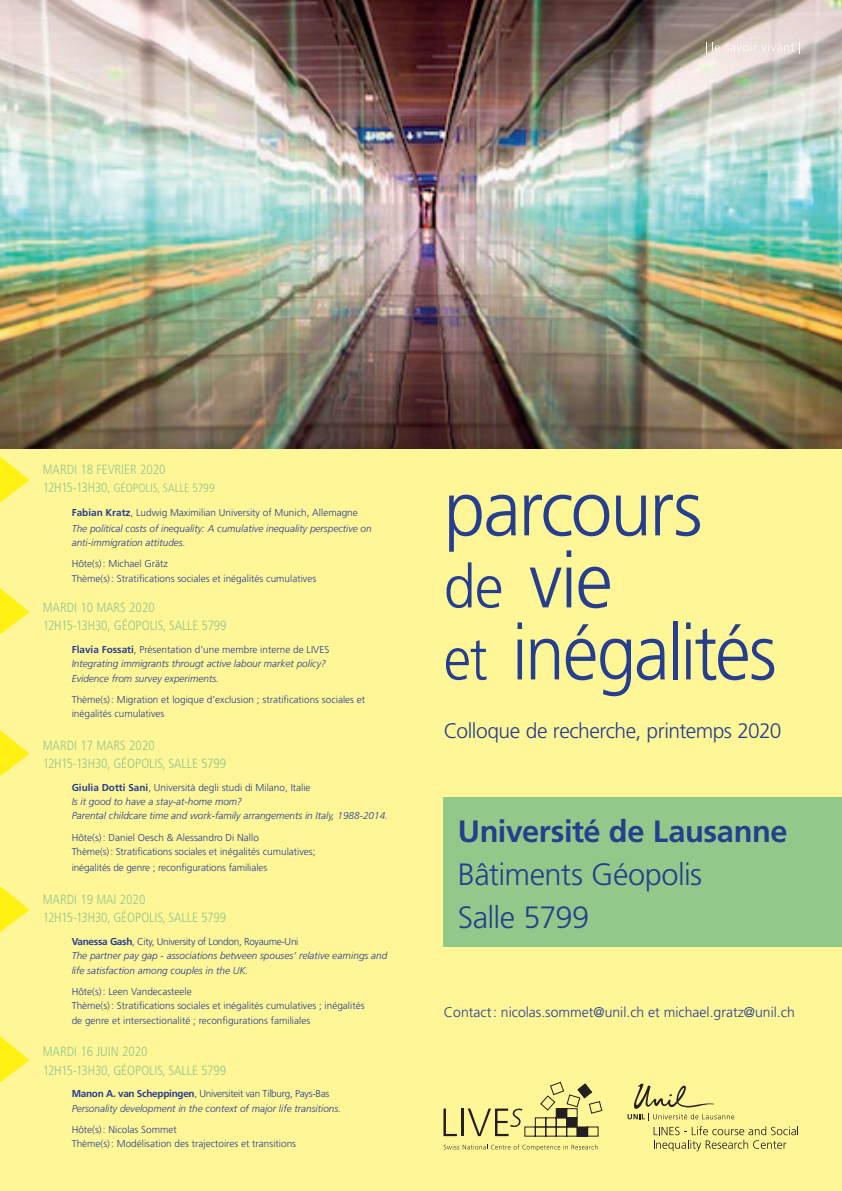
<style>
.page{position:relative;width:842px;height:1191px;background:#fff}
.page>*{position:absolute;margin:0;border:0;box-sizing:border-box;transform-origin:0 0}
.t1{font:300 78px/72px "Frutiger";letter-spacing:-.03em;color:#253f8e;scale:.96 1}
.t2{font:300 30.8px/43.5px "Frutiger LT Std";letter-spacing:-.02em;color:#253f8e}
.t3{font:700 30.8px "Frutiger LT Std";letter-spacing:-.015em;color:#253f8e}
.t4{font:300 21px "Frutiger LT Std";letter-spacing:-.025em;color:#253f8e}
.t5{font:300 14px "Frutiger LT Std";color:#253f8e}
.t6{font:300 condensed 13.3px/18.3px "Frutiger LT Std";color:#92c889}
.t7{font:300 condensed 12px "Frutiger LT Std";color:#92c889}
.t8{font:italic 300 10px/14.3px "Frutiger LT Std";color:#253f8e}
.t9{font:300 10px/14.3px "Frutiger LT Std";color:#253f8e}
.s1{font-size:13.3px}
.s2{font-weight:700;font-style:normal}
.s3{font-style:normal}
.s4{font-size:60px}
</style>
<div class="page">
<img style="left:0;top:0;width:842px;height:449px">
<div style="left:0;top:449px;width:842px;height:742px;background:#fff698"></div>
<svg style="left:706px;top:43px;width:94px;height:11px"></svg>
<div style="left:444px;top:797px;width:398px;height:149px;background:#92c889"></div>
<svg style="left:628px;top:1083px;width:170px;height:68px"></svg>
<svg style="left:0;top:456px;width:30px;height:46px"></svg>
<svg style="left:0;top:588px;width:30px;height:46px"></svg>
<svg style="left:0;top:730px;width:30px;height:46px"></svg>
<svg style="left:0;top:886px;width:30px;height:46px"></svg>
<svg style="left:443px;top:1108px;width:14px;height:28px"></svg>
<hr style="left:461px;top:1108px;width:3px;height:28px;background:#231f20">
<svg style="left:468px;top:1081px;width:134px;height:56px"></svg>
<svg style="left:444px;top:1144px;width:154px;height:6px"></svg>
<svg style="left:0;top:1036px;width:30px;height:46px"></svg>
<h3 class="t6" style="left:43px;top:460px;width:124px">MARDI 18 FEVRIER 2020</h3>
<p class="t7" style="left:43px;top:481px;width:174px"><span class="s1">12H15-13H30,</span> GÉOPOLIS, SALLE 5799</p>
<p class="t8" style="left:72px;top:505px;width:302px;line-height:15.6px"><span class="s2">Fabian Kratz</span><span class="s3">, Ludwig Maximilian University of Munich, Allemagne<br></span>The political costs of inequality: A cumulative inequality perspective on</p>
<p class="t8" style="left:72px;top:535px;width:115px">anti-immigration attitudes.</p>
<p class="t9" style="left:72px;top:557px;width:246px">Hôte(s): Michael Grätz<br>Thème(s): Stratifications sociales et inégalités cumulatives</p>
<h3 class="t6" style="left:43px;top:598px;width:185px">MARDI 10 MARS 2020<br>12H15-13H30, GÉOPOLIS, SALLE 5799</h3>
<p class="t8" style="left:72px;top:642px;width:259px"><span class="s2">Flavia Fossati</span><span class="s3">, Présentation d’une membre interne de LIVES<br></span>Integrating immigrants througt active labour market policy?<br>Evidence from survey experiments.</p>
<p class="t9" style="left:72px;top:692px;width:295px">Thème(s): Migration et logique d’exclusion ; stratifications sociales et inégalités cumulatives</p>
<h3 class="t6" style="left:43px;top:736px;width:185px">MARDI 17 MARS 2020<br>12H15-13H30, GÉOPOLIS, SALLE 5799</h3>
<p class="t8" style="left:72px;top:780px;width:318px"><span class="s2">Giulia Dotti Sani</span><span class="s3">, Università degli studi di Milano, Italie<br></span>Is it good to have a stay-at-home mom?<br>Parental childcare time and work-family arrangements in Italy, 1988-2014.</p>
<p class="t9" style="left:72px;top:830px;width:245px">Hôte(s): Daniel Oesch &amp; Alessandro Di Nallo<br>Thème(s): Stratifications sociales et inégalités cumulatives;</p>
<p class="t9" style="left:72px;top:860px;width:197px">inégalités de genre ; reconfigurations familiales</p>
<h3 class="t6" style="left:43px;top:890px;width:185px">MARDI 19 MAI 2020<br>12H15-13H30, GÉOPOLIS, SALLE 5799</h3>
<p class="t8" style="left:72px;top:934px;width:317px"><span class="s2">Vanessa Gash</span><span class="s3">, City, University of London, Royaume-Uni<br></span>The partner pay gap - associations between spouses’ relative earnings and life satisfaction among couples in the UK.</p>
<p class="t9" style="left:72px;top:984px;width:294px">Hôte(s): Leen Vandecasteele<br>Thème(s): Stratifications sociales et inégalités cumulatives ; inégalités de genre et intersectionalité ; reconfigurations familiales</p>
<h3 class="t6" style="left:43px;top:1042px;width:185px">MARDI 16 JUIN 2020<br>12H15-13H30, GÉOPOLIS, SALLE 5799</h3>
<p class="t8" style="left:72px;top:1087px;width:271px"><span class="s2">Manon A. van Scheppingen</span><span class="s3">, Universiteit van Tilburg, Pays-Bas<br></span>Personality development in the context of major life transitions.</p>
<p class="t9" style="left:72px;top:1122px;width:226px">Hôte(s): Nicolas Sommet<br>Thème(s): Modélisation des trajectoires et transitions</p>
<h1 class="t1" style="left:444px;top:473px;width:348px">parcours <span class="s4">de</span> vie<br><span class="s4">et</span> inégalités</h1>
<h3 class="t4" style="left:444px;top:719px;width:339px">Colloque de recherche, printemps 2020</h3>
<h2 class="t3" style="left:458px;top:812px;width:331px">Université de Lausanne</h2>
<h2 class="t2" style="left:458px;top:853px;width:246px">Bâtiments Géopolis<br>Salle 5799</h2>
<h3 class="t5" style="left:444px;top:1004px;width:352px">Contact: nicolas.sommet@unil.ch et michael.gratz@unil.ch</h3>
</div>
